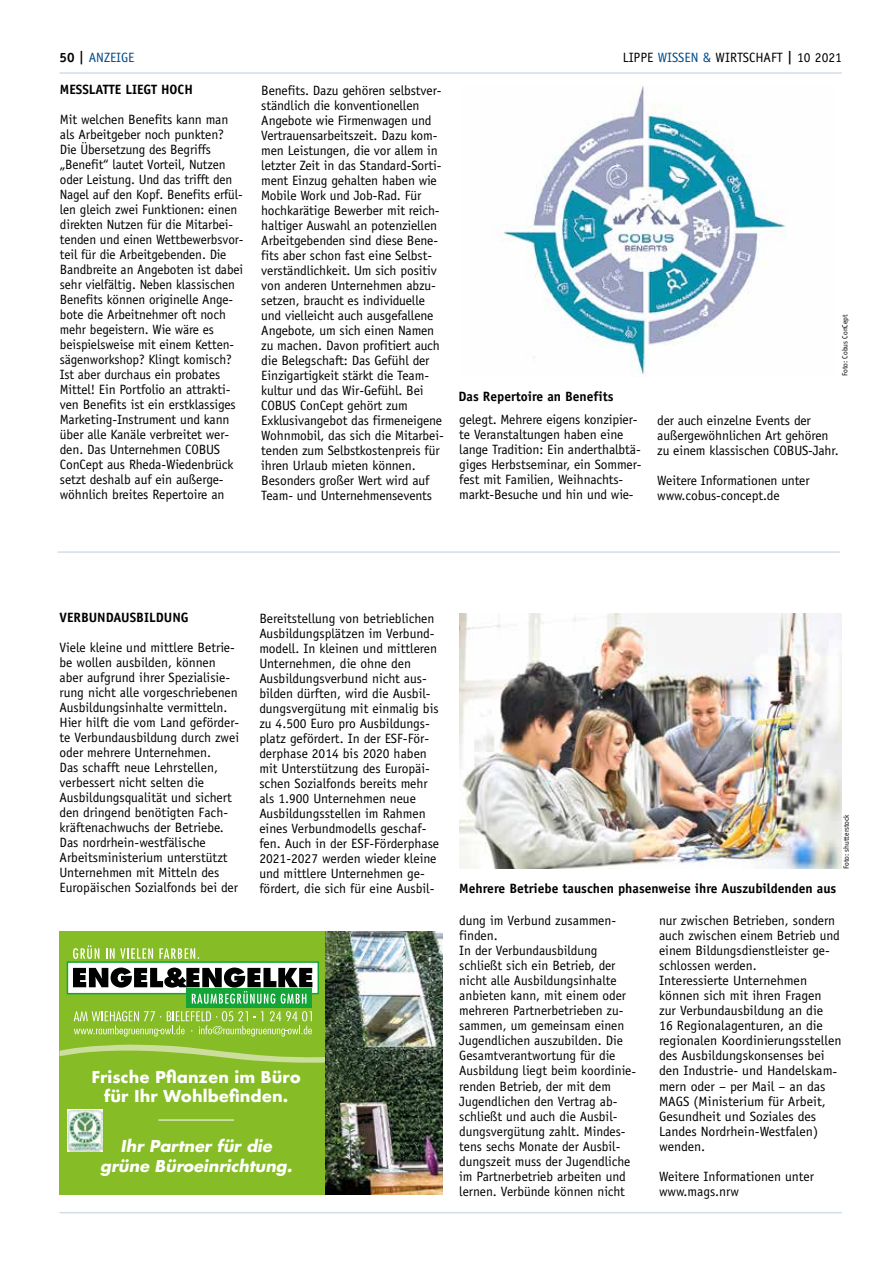
<style>
.page{position:relative;width:893px;height:1263px;background:#fff}
.page>*{position:absolute;margin:0;border:0;box-sizing:border-box;transform-origin:0 0}
.t1{font:700 16.05px/19.2px "Futura";color:#fff;text-align:center}
.t2{font:italic 700 16.05px/19.2px "Futura";color:#fff;text-align:center}
.t3{font:13.5px/15px "Officina Sans";letter-spacing:-.005em;color:#000}
.t4{font:700 13.5px "Officina Sans";color:#000}
.t5{font:13.5px "Officina Sans";color:#004b88}
.t6{font:7.5px "Officina Sans";color:#000}
.s1{font-weight:700;color:#000}
.s2{color:#004b88}
.s3{font-weight:700}
</style>
<div class="page">
<hr style="left:60px;top:72px;width:782px;height:2px;background:#d2ddea">
<hr style="left:60px;top:1212px;width:782px;height:1px;background:#d2ddea">
<hr style="left:58px;top:551px;width:782px;height:2px;background:#d2ddea">
<img style="left:500px;top:86px;width:286px;height:289px">
<img style="left:459px;top:614px;width:383px;height:254px">
<div style="left:60px;top:931px;width:382px;height:264px;background:#86bc25"></div>
<img style="left:325px;top:931px;width:117px;height:264px">
<img style="left:68px;top:1110px;width:34px;height:41px">
<hr style="left:158px;top:1119px;width:76px;height:1px;background:#fff">
<div style="left:67px;top:962px;width:251px;height:32px;background:#fff"></div>
<div style="left:67px;top:961px;width:252px;height:33px;border:1px solid #13a538"></div>
<svg style="left:73px;top:945px;width:26px;height:14px"></svg>
<svg style="left:106px;top:948px;width:47px;height:11px"></svg>
<svg style="left:159px;top:948px;width:40px;height:11px"></svg>
<svg style="left:60px;top:967px;width:382px;height:103px"></svg>
<p class="t5" style="left:60px;top:49px;width:76px"><span class="s1">50 |</span> ANZEIGE</p>
<p class="t3" style="left:623px;top:50px;width:221px">LIPPE <span class="s2">WISSEN &amp;</span> WIRTSCHAFT <span class="s3">|</span> 10 2021</p>
<p class="t4" style="left:60px;top:81px;width:134px">MESSLATTE LIEGT HOCH</p>
<p class="t3" style="left:60px;top:112px;width:185px">Mit welchen Benefits kann man als Arbeitgeber noch punkten?<br>Die Übersetzung des Begriffs „Benefit“ lautet Vorteil, Nutzen oder Leistung. Und das trifft den<br>Nagel auf den Kopf. Benefits erfül&shy;len gleich zwei Funktionen: einen direkten Nutzen für die Mitarbei&shy;tenden und einen Wettbewerbsvor&shy;teil für die Arbeitgebenden. Die<br>Bandbreite an Angeboten ist dabei sehr vielfältig. Neben klassischen<br>Benefits können originelle Ange&shy;bote die Arbeitnehmer oft noch mehr begeistern. Wie wäre es beispielsweise mit einem Ketten&shy;sägenworkshop? Klingt komisch?<br>Ist aber durchaus ein probates<br>Mittel! Ein Portfolio an attrakti&shy;ven Benefits ist ein erstklassiges<br>Marketing-Instrument und kann über alle Kanäle verbreitet wer&shy;den. Das Unternehmen COBUS<br>ConCept aus Rheda-Wiedenbrück setzt deshalb auf ein außerge&shy;wöhnlich breites Repertoire an</p>
<p class="t3" style="left:261px;top:83px;width:184px">Benefits. Dazu gehören selbstver&shy;ständlich die konventionellen<br>Angebote wie Firmenwagen und<br>Vertrauensarbeitszeit. Dazu kom&shy;men Leistungen, die vor allem in letzter Zeit in das Standard-Sorti&shy;ment Einzug gehalten haben wie<br>Mobile Work und Job-Rad. Für hochkarätige Bewerber mit reich&shy;haltiger Auswahl an potenziellen<br>Arbeitgebenden sind diese Bene&shy;fits aber schon fast eine Selbst&shy;verständlichkeit. Um sich positiv von anderen Unternehmen abzu&shy;setzen, braucht es individuelle und vielleicht auch ausgefallene<br>Angebote, um sich einen Namen zu machen. Davon profitiert auch die Belegschaft: Das Gefühl der<br>Einzigartigkeit stärkt die Team&shy;kultur und das Wir-Gefühl. Bei<br>COBUS ConCept gehört zum<br>Exklusivangebot das firmeneigene<br>Wohnmobil, das sich die Mitarbei&shy;tenden zum Selbstkostenpreis für ihren Urlaub mieten können.<br>Besonders großer Wert wird auf<br>Team- und Unternehmensevents</p>
<p class="t6" style="left:841px;top:376px;width:64px;rotate:-90deg">Foto: Cobus ConCept</p>
<p class="t4" style="left:459px;top:387px;width:156px">Das Repertoire an Benefits</p>
<p class="t3" style="left:459px;top:412px;width:184px">gelegt. Mehrere eigens konzipier&shy;te Veranstaltungen haben eine lange Tradition: Ein anderthalbtä&shy;giges Herbstseminar, ein Sommer&shy;fest mit Familien, Weihnachts&shy;markt-Besuche und hin und wie-</p>
<p class="t3" style="left:657px;top:413px;width:183px">der auch einzelne Events der außergewöhnlichen Art gehören zu einem klassischen COBUS-Jahr.</p>
<p class="t3" style="left:657px;top:473px;width:154px">Weitere Informationen unter www.cobus-concept.de</p>
<p class="t4" style="left:60px;top:609px;width:131px">VERBUNDAUSBILDUNG</p>
<p class="t3" style="left:60px;top:640px;width:181px">Viele kleine und mittlere Betrie&shy;be wollen ausbilden, können aber aufgrund ihrer Spezialisie&shy;rung nicht alle vorgeschriebenen<br>Ausbildungsinhalte vermitteln.<br>Hier hilft die vom Land geförder&shy;te Verbundausbildung durch zwei oder mehrere Unternehmen.<br>Das schafft neue Lehrstellen, verbessert nicht selten die<br>Ausbildungsqualität und sichert den dringend benötigten Fach&shy;kräftenachwuchs der Betriebe.<br>Das nordrhein-westfälische<br>Arbeitsministerium unterstützt<br>Unternehmen mit Mitteln des<br>Europäischen Sozialfonds bei der</p>
<p class="t3" style="left:259px;top:611px;width:181px">Bereitstellung von betrieblichen<br>Ausbildungsplätzen im Verbund&shy;modell. In kleinen und mittleren<br>Unternehmen, die ohne den<br>Ausbildungsverbund nicht aus&shy;bilden dürften, wird die Ausbil&shy;dungsvergütung mit einmalig bis zu 4.500 Euro pro Ausbildungs&shy;platz gefördert. In der ESF-För&shy;derphase 2014 bis 2020 haben mit Unterstützung des Europäi&shy;schen Sozialfonds bereits mehr als 1.900 Unternehmen neue<br>Ausbildungsstellen im Rahmen eines Verbundmodells geschaf&shy;fen. Auch in der ESF-Förderphase<br>2021-2027 werden wieder kleine und mittlere Unternehmen ge&shy;fördert, die sich für eine Ausbil-</p>
<p class="t1" style="left:91px;top:1067px;width:211px">Frische Pflanzen im Büro für Ihr Wohlbefinden.</p>
<p class="t2" style="left:100px;top:1136px;width:193px">Ihr Partner für die grüne Büroeinrichtung.</p>
<p class="t6" style="left:842px;top:869px;width:57px;rotate:-90deg">Foto: shutterstock</p>
<p class="t4" style="left:459px;top:880px;width:379px">Mehrere Betriebe tauschen phasenweise ihre Auszubildenden aus</p>
<p class="t3" style="left:459px;top:913px;width:178px">dung im Verbund zusammen&shy;finden.<br>In der Verbundausbildung schließt sich ein Betrieb, der nicht alle Ausbildungsinhalte anbieten kann, mit einem oder mehreren Partnerbetrieben zu&shy;sammen, um gemeinsam einen<br>Jugendlichen auszubilden. Die<br>Gesamtverantwortung für die<br>Ausbildung liegt beim koordinie&shy;renden Betrieb, der mit dem<br>Jugendlichen den Vertrag ab&shy;schließt und auch die Ausbil&shy;dungsvergütung zahlt. Mindes&shy;tens sechs Monate der Ausbil&shy;dungszeit muss der Jugendliche im Partnerbetrieb arbeiten und lernen. Verbünde können nicht</p>
<p class="t3" style="left:659px;top:913px;width:184px">nur zwischen Betrieben, sondern auch zwischen einem Betrieb und einem Bildungsdienstleister ge&shy;schlossen werden.<br>Interessierte Unternehmen können sich mit ihren Fragen zur Verbundausbildung an die<br>16 Regionalagenturen, an die regionalen Koordinierungsstellen des Ausbildungskonsenses bei den Industrie- und Handelskam&shy;mern oder – per Mail – an das<br>MAGS (Ministerium für Arbeit,<br>Gesundheit und Soziales des<br>Landes Nordrhein-Westfalen) wenden.</p>
<p class="t3" style="left:659px;top:1168px;width:156px">Weitere Informationen unter www.mags.nrw</p>
</div>
